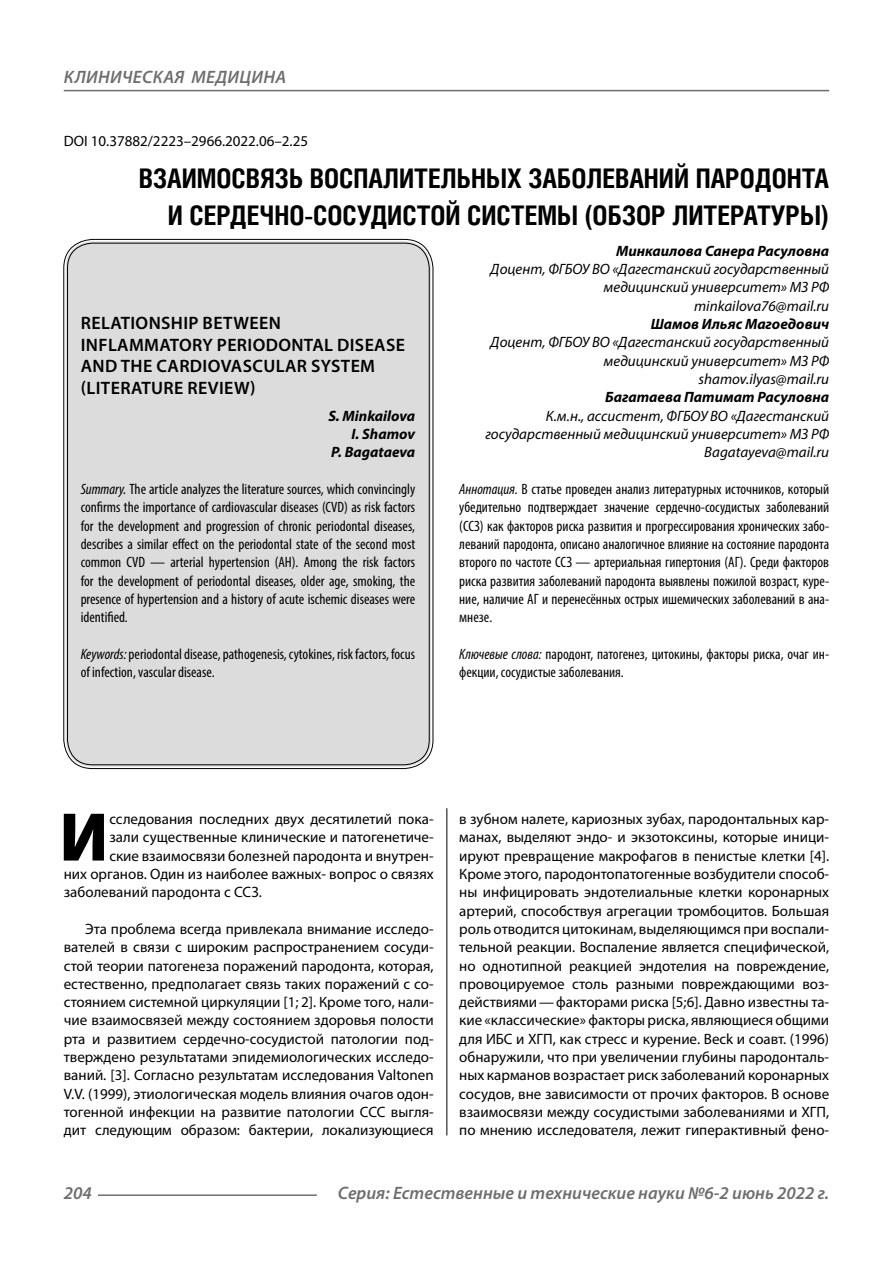
<style>
.page{position:relative;width:893px;height:1263px;background:#fff}
.page>*{position:absolute;margin:0;border:0;box-sizing:border-box;transform-origin:0 0}
.Bukvica{font:900 69.3px "Myriad Pro";color:#000}
.Header{font:700 27px/37.5px "Helios Cond C";color:#000;text-align:right}
.Header-eng{font:600 18px/21.6px "Myriad Pro";letter-spacing:.02em;color:#000}
.t1{font:italic 600 18px "Myriad Pro";color:#6e6e6e}
.Normal{font:15px/18.3px "Myriad Pro";color:#000;text-align:justify}
.Annotation-eng{font:condensed 15px/18.3px "Myriad Pro";color:#000;text-align:justify}
.Annotation-rus{font:condensed 15px/18.3px "Myriad Pro";color:#000;text-align:justify}
.Author-doc{font:italic 15px/18.3px "Myriad Pro";color:#000;text-align:right}
.Bukvica-2{font:15px "Myriad Pro";color:#000}
.Author{font:italic 700 15px "Myriad Pro";color:#000}
.Author-email{font:italic 15px "Myriad Pro";color:#000}
.DOI{font:15px "Myriad Pro";color:#000}
.Author-eng{font:italic 700 15px "Myriad Pro";color:#000}
.s1{font-style:italic}
</style>
<div class="page">
<hr style="left:446px;top:787px;width:1px;height:348px;background:#000">
<div style="left:66px;top:241px;width:365px;height:526px;background:#dcdcdc;border-radius:27px"></div>
<hr style="left:98px;top:1194px;width:219px;height:2px;background:#6e6e6e">
<hr style="left:64px;top:90px;width:765px;height:1px;background:#6e6e6e">
<p class="t1" style="left:64px;top:66px;width:23px">Клиническая</p>
<p class="t1" style="left:191px;top:66px;width:13px">медицина</p>
<p class="DOI" style="left:64px;top:132px;width:246px">DOI 10.37882/2223–2966.2022.06–2.25</p>
<p class="Header" style="left:139px;top:159px;width:692px">ВЗАИМОСВЯЗЬ ВОСПАЛИТЕЛЬНЫХ ЗАБОЛЕВАНИЙ ПАРОДОНТА<br>И СЕРДЕЧНО-СОСУДИСТОЙ СИСТЕМЫ (ОБЗОР ЛИТЕРАТУРЫ)</p>
<p class="Author" style="left:616px;top:241px;width:215px">Минкаилова Санера Расуловна</p>
<p class="Author-doc" style="left:491px;top:260px;width:340px">Доцент, ФГБОУ ВО «Дагестанский государственный медицинский университет» МЗ РФ</p>
<p class="Author-email" style="left:694px;top:296px;width:136px">minkailova76@mail.ru</p>
<p class="Author" style="left:651px;top:314px;width:180px">Шамов Ильяс Магоедович</p>
<p class="Author-doc" style="left:491px;top:333px;width:340px">Доцент, ФГБОУ ВО «Дагестанский государственный медицинский университет» МЗ РФ</p>
<p class="Author-email" style="left:699px;top:370px;width:132px">shamov.ilyas@mail.ru</p>
<p class="Author" style="left:605px;top:388px;width:226px">Багатаева Патимат Расуловна</p>
<p class="Author-doc" style="left:485px;top:406px;width:345px">К.м.н., ассистент, ФГБОУ ВО «Дагестанский государственный медицинский университет» МЗ РФ</p>
<p class="Author-email" style="left:704px;top:443px;width:126px">Bagatayeva@mail.ru</p>
<p class="Annotation-rus" style="left:459px;top:480px;width:371px"><span class="s1">Аннотация.</span> В статье проведен анализ литературных источников, который убедительно подтверждает значение сердечно-сосудистых заболеваний (ССЗ) как факторов риска развития и прогрессирования хронических забо&shy;леваний пародонта, описано аналогичное влияние на состояние пародонта второго по частоте ССЗ — артериальная гипертония (АГ). Среди факторов риска развития заболеваний пародонта выявлены пожилой возраст, куре&shy;ние, наличие АГ и перенесённых острых ишемических заболеваний в ана&shy;мнезе.</p>
<p class="Annotation-rus" style="left:459px;top:645px;width:371px"><span class="s1">Ключевые слова:</span> пародонт, патогенез, цитокины, факторы риска, очаг ин&shy;фекции, сосудистые заболевания.</p>
<p class="Header-eng" style="left:81px;top:312px;width:326px">RELATIONSHIP BETWEEN<br>INFLAMMATORY PERIODONTAL DISEASE<br>AND THE CARDIOVASCULAR SYSTEM (LITERATURE REVIEW)</p>
<p class="Author-eng" style="left:328px;top:406px;width:88px">S. Minkailova</p>
<p class="Author-eng" style="left:352px;top:424px;width:65px">I. Shamov</p>
<p class="Author-eng" style="left:331px;top:443px;width:86px">P. Bagataeva</p>
<p class="Annotation-eng" style="left:81px;top:480px;width:336px"><span class="s1">Summary.</span> The article analyzes the literature sources, which convincingly confirms the importance of cardiovascular diseases (CVD) as risk factors for the development and progression of chronic periodontal diseases, describes a similar effect on the periodontal state of the second most common CVD — arterial hypertension (AH). Among the risk factors for the development of periodontal diseases, older age, smoking, the presence of hypertension and a history of acute ischemic diseases were identified.</p>
<p class="Annotation-eng" style="left:81px;top:645px;width:336px"><span class="s1">Keywords:</span> periodontal disease, pathogenesis, cytokines, risk factors, focus of infection, vascular disease.</p>
<p class="Bukvica" style="left:59px;top:791px;width:50px">И</p>
<p class="Bukvica-2" style="left:109px;top:810px;width:326px">сследования последних двух десятилетий пока-</p>
<p class="Bukvica-2" style="left:109px;top:828px;width:326px">зали существенные клинические и патогенетиче-</p>
<p class="Bukvica-2" style="left:109px;top:846px;width:326px">ские взаимосвязи болезней пародонта и внутрен-</p>
<p class="Bukvica-2" style="left:64px;top:864px;width:371px">них органов. Один из наиболее важных- вопрос о связях</p>
<p class="Bukvica-2" style="left:64px;top:883px;width:200px">заболеваний пародонта с ССЗ.</p>
<p class="Normal" style="left:64px;top:919px;width:371px;text-indent:21px">Эта проблема всегда привлекала внимание исследо&shy;вателей в связи с широким распространением сосуди&shy;стой теории патогенеза поражений пародонта, которая, естественно, предполагает связь таких поражений с со&shy;стоянием системной циркуляции [1; 2]. Кроме того, нали&shy;чие взаимосвязей между состоянием здоровья полости рта и развитием сердечно-сосудистой патологии под&shy;тверждено результатами эпидемиологических исследо&shy;ваний. [3]. Согласно результатам исследования Valtonen V.V. (1999), этиологическая модель влияния очагов одон&shy;тогенной инфекции на развитие патологии ССС выгля&shy;дит следующим образом: бактерии, локализующиеся</p>
<p class="Normal" style="left:459px;top:809px;width:371px">в зубном налете, кариозных зубах, пародонтальных кар&shy;манах, выделяют эндо- и экзотоксины, которые иници&shy;ируют превращение макрофагов в пенистые клетки [4].<br>Кроме этого, пародонтопатогенные возбудители способ&shy;ны инфицировать эндотелиальные клетки коронарных артерий, способствуя агрегации тромбоцитов. Большая роль отводится цитокинам, выделяющимся при воспали&shy;тельной реакции. Воспаление является специфической, но однотипной реакцией эндотелия на повреждение, провоцируемое столь разными повреждающими воз&shy;действиями—факторами риска [5;6]. Давно известны та&shy;кие «классические» факторы риска, являющиеся общими для ИБС и ХГП, как стресс и курение. Beck и соавт. (1996) обнаружили, что при увеличении глубины пародонталь&shy;ных карманов возрастает риск заболеваний коронарных сосудов, вне зависимости от прочих факторов. В основе взаимосвязи между сосудистыми заболеваниями и ХГП, по мнению исследователя, лежит гиперактивный фено-</p>
<p class="t1" style="left:64px;top:1182px;width:30px">204</p>
<p class="t1" style="left:338px;top:1182px;width:493px">Серия: Естественные и технические науки №6-2 июнь 2022 г.</p>
</div>
